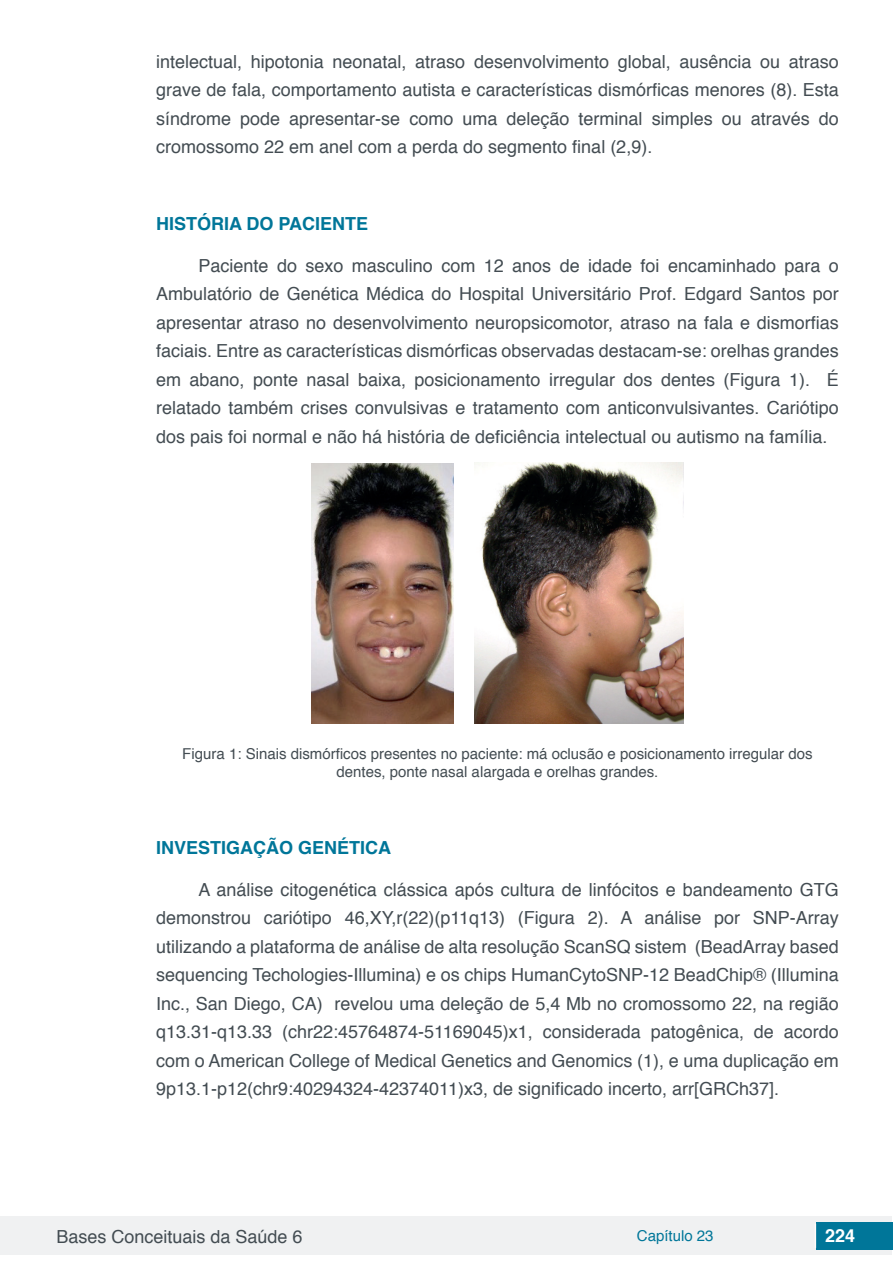
<style>
.page{position:relative;width:893px;height:1263px;background:#fff}
.page>*{position:absolute;margin:0;border:0;box-sizing:border-box;transform-origin:0 0}
.t1{font:18px/28.5px "Helvetica";color:#434c52;text-align:justify}
.t2{font:700 18px "Helvetica";color:#007699}
.t3{font:700 18px "Helvetica";color:#fff}
.t4{font:15px/18px "Helvetica";color:#434c52;text-align:center}
.t5{font:15px "Helvetica";color:#007699}
</style>
<div class="page">
<div style="left:1px;top:1216px;width:891px;height:38px;background:#f0f1f2"></div>
<div style="left:816px;top:1222px;width:77px;height:27px;background:#007699"></div>
<svg style="left:815px;top:1224px;width:1px;height:24px"></svg>
<img style="left:311px;top:463px;width:143px;height:261px">
<img style="left:475px;top:463px;width:209px;height:261px">
<p class="t1" style="left:156px;top:47px;width:684px">intelectual, hipotonia neonatal, atraso desenvolvimento global, ausência ou atraso grave de fala, comportamento autista e características dismórficas menores (8). Esta síndrome pode apresentar-se como uma deleção terminal simples ou através do cromossomo 22 em anel com a perda do segmento final (2,9 ).</p>
<p class="t2" style="left:156px;top:209px;width:214px">HISTÓRIA DO PACIENTE</p>
<p class="t1" style="left:156px;top:251px;width:684px;text-indent:43px">Paciente do sexo masculino com 12 anos de idade foi encaminhado para o Ambulatório de Genética Médica do Hospital Universitário Prof. Edgard Santos por apresentar atraso no desenvolvimento neuropsicomotor, atraso na fala e dismorfias faciais. Entre as características dismórficas observadas destacam-se: orelhas grandes em abano, ponte nasal baixa, posicionamento irregular dos dentes (Figura 1). É relatado também crises convulsivas e tratamento com anticonvulsivantes. Cariótipo dos pais foi normal e não há história de deficiência intelectual ou autismo na família.</p>
<p class="t4" style="left:182px;top:745px;width:632px">Figura 1: Sinais dismórficos presentes no paciente: má oclusão e posicionamento irregular dos dentes, ponte nasal alargada e orelhas grandes.</p>
<p class="t2" style="left:156px;top:833px;width:237px">INVESTIGAÇÃO GENÉTICA</p>
<p class="t1" style="left:156px;top:875px;width:684px;text-indent:43px">A análise citogenética clássica após cultura de linfócitos e bandeamento GTG demonstrou cariótipo 46,XY,r(22)(p11q13) (Figura 2). A análise por SNP-Array utilizando a plataforma de análise de alta resolução ScanSQ sistem (BeadArray based sequencing Techologies-Illumina) e os chips HumanCytoSNP-12 BeadChip® (Illumina Inc., San Diego, CA) revelou uma deleção de 5,4 Mb no cromossomo 22, na região q13.31-q13.33 (chr22:45764874-51169045)x1, considerada patogênica, de acordo com o American College of Medical Genetics and Genomics (1), e uma duplicação em 9p13.1-p12(chr9:40294324-42374011)x3, de significado incerto, arr[GRCh37].</p>
<p class="t1" style="left:56px;top:1223px;width:248px">Bases Conceituais da Saúde 6</p>
<p class="t5" style="left:637px;top:1224px;width:78px">Capítulo 23</p>
<p class="t3" style="left:825px;top:1221px;width:32px">224</p>
</div>
